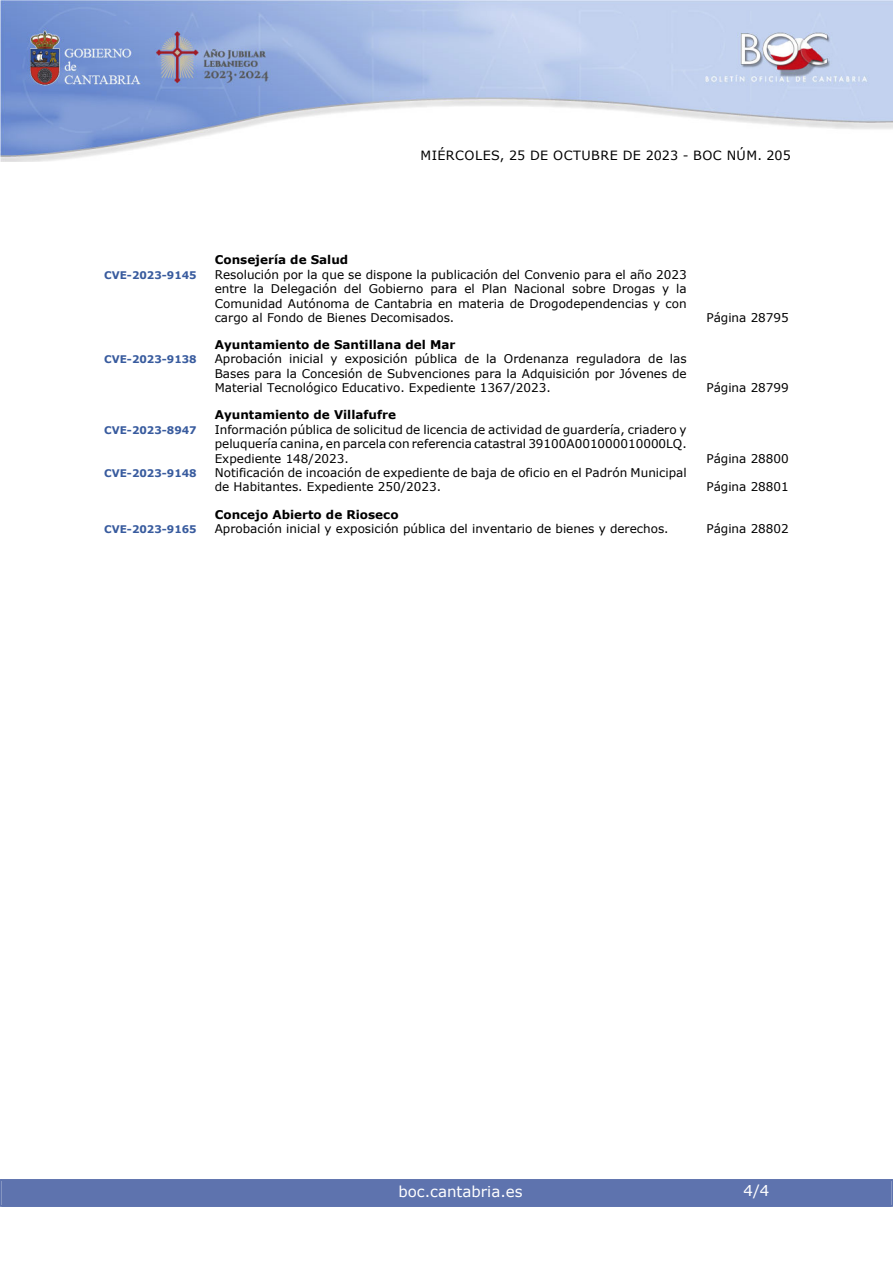
<style>
.page{position:relative;width:893px;height:1263px;background:#fff}
.page>*{position:absolute;margin:0;border:0;box-sizing:border-box;transform-origin:0 0}
.t1{font:15px "Verdana";color:#fff}
.t2{font:12.75px "Verdana";letter-spacing:.035em;color:#000}
.indice_4{font:12px/14.4px "Verdana";color:#000;text-align:justify}
.indice_3{font:700 12px "Verdana";color:#000}
.indice_4-2{font:700 10.5px "Verdana";color:#385b9e}
</style>
<div class="page">
<img style="left:0;top:0;width:893px;height:161px">
<div style="left:2px;top:1180px;width:889px;height:27px;background:#5e73ae"></div>
<div style="left:0;top:1179px;width:893px;height:28px;border:2px solid #5e73ae"></div>
<h4 class="indice_3" style="left:215px;top:251px;width:135px">Consejería de Salud</h4>
<p class="t2" style="left:420px;top:147px;width:372px">MIÉRCOLES, 25 DE OCTUBRE DE 2023 - BOC NÚM. 205</p>
<p class="indice_4-2" style="left:104px;top:267px;width:94px">CVE-2023-9145</p>
<p class="indice_4" style="left:215px;top:267px;width:473px">Resolución por la que se dispone la publicación del Convenio para el año 2023 entre la Delegación del Gobierno para el Plan Nacional sobre Drogas y la Comunidad Autónoma de Cantabria en materia de Drogodependencias y con cargo al Fondo de Bienes Decomisados.</p>
<h4 class="indice_3" style="left:215px;top:336px;width:242px">Ayuntamiento de Santillana del Mar</h4>
<p class="indice_4-2" style="left:104px;top:352px;width:94px">CVE-2023-9138</p>
<p class="indice_4" style="left:215px;top:352px;width:473px">Aprobación inicial y exposición pública de la Ordenanza reguladora de las Bases para la Concesión de Subvenciones para la Adquisición por Jóvenes de Material Tecnológico Educativo. Expediente 1367/2023.</p>
<h4 class="indice_3" style="left:215px;top:407px;width:183px">Ayuntamiento de Villafufre</h4>
<p class="indice_4-2" style="left:104px;top:423px;width:94px">CVE-2023-8947</p>
<p class="indice_4" style="left:215px;top:422px;width:474px">Información pública de solicitud de licencia de actividad de guardería, criadero y peluquería canina, en parcela con referencia catastral 39100A001000010000LQ.<br>Expediente 148/2023.</p>
<p class="indice_4-2" style="left:104px;top:466px;width:94px">CVE-2023-9148</p>
<p class="indice_4" style="left:215px;top:465px;width:473px">Notificación de incoación de expediente de baja de oficio en el Padrón Municipal de Habitantes. Expediente 250/2023.</p>
<h4 class="indice_3" style="left:215px;top:506px;width:185px">Concejo Abierto de Rioseco</h4>
<p class="indice_4" style="left:706px;top:310px;width:84px">Página 28795</p>
<p class="indice_4" style="left:706px;top:381px;width:84px">Página 28799</p>
<p class="indice_4" style="left:706px;top:451px;width:84px">Página 28800</p>
<p class="indice_4" style="left:706px;top:480px;width:84px">Página 28801</p>
<p class="indice_4-2" style="left:104px;top:522px;width:94px">CVE-2023-9165</p>
<p class="indice_4" style="left:215px;top:521px;width:455px">Aprobación inicial y exposición pública del inventario de bienes y derechos.</p>
<p class="indice_4" style="left:706px;top:521px;width:84px">Página 28802</p>
<p class="t1" style="left:398px;top:1181px;width:126px">boc.cantabria.es</p>
<p class="t1" style="left:744px;top:1180px;width:27px">4/4</p>
</div>
